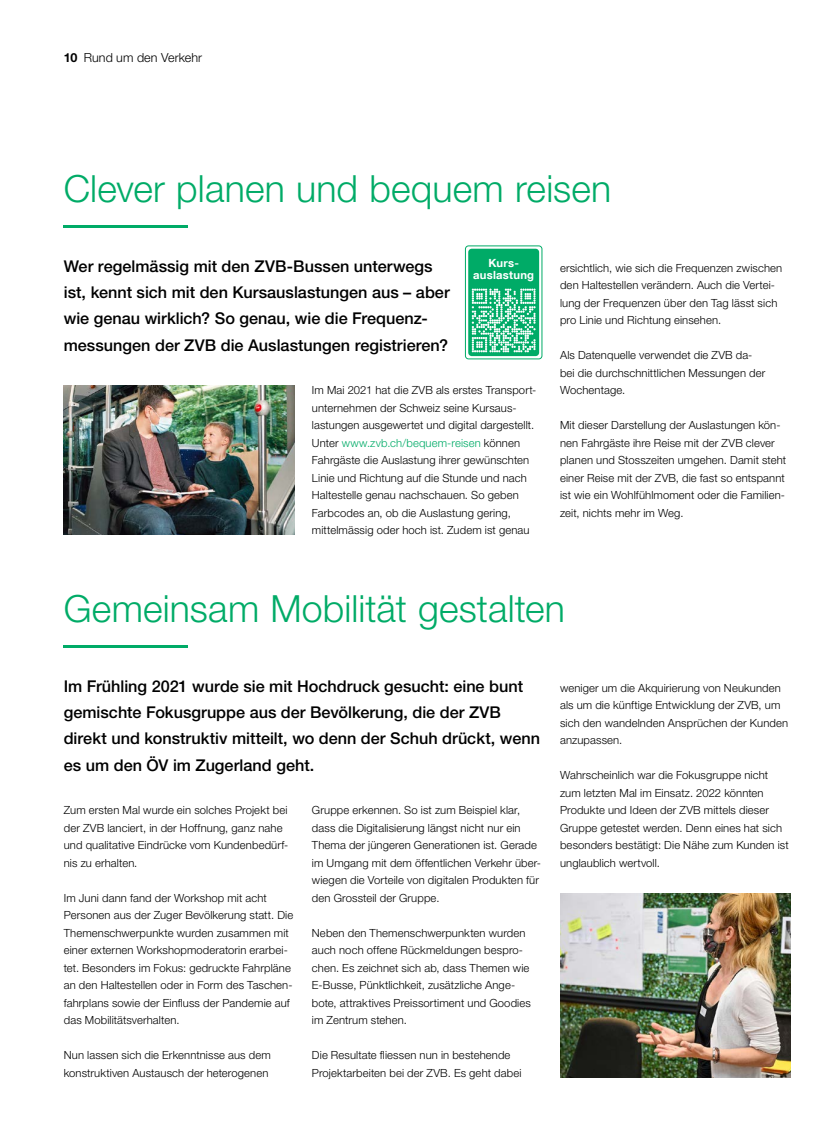
<style>
.page{position:relative;width:833px;height:1134px;background:#fff}
.page>*{position:absolute;margin:0;border:0;box-sizing:border-box;transform-origin:0 0}
.Artikeltitel_mittel{font:300 37.5px "Helvetica Neue LT Std";letter-spacing:.005em;color:#00ab67}
.Lead{font:500 16.25px/26.2px "Helvetica Neue LT Std";color:#000}
.t1{font:300 12.5px "Helvetica Neue LT Std";letter-spacing:.005em;color:#000}
.Grundtext{font:300 11.25px/17.5px "Helvetica Neue LT Std";letter-spacing:.01em;color:#000}
.t2{font:700 11.25px/11.9px "Helvetica Neue LT Com";letter-spacing:.02em;color:#fff;text-align:center}
.s1{font-weight:700}
.s2{color:#00ab67}
</style>
<div class="page">
<img style="left:64px;top:386px;width:230px;height:148px">
<hr style="left:64px;top:646px;width:124px;height:2px;background:#00ab67">
<hr style="left:64px;top:226px;width:124px;height:2px;background:#00ab67">
<div style="left:468px;top:249px;width:71px;height:107px;background:#00ab67;border-radius:4px"></div>
<div style="left:465px;top:245px;width:77px;height:114px;border:1px solid #00ab67;border-radius:3px"></div>
<svg style="left:472px;top:289px;width:63px;height:63px"></svg>
<img style="left:560px;top:893px;width:230px;height:184px">
<p class="t1" style="left:64px;top:50px;width:140px"><span class="s1">10</span> Rund um den Verkehr</p>
<p class="Artikeltitel_mittel" style="left:64px;top:166px;width:549px">Clever planen und bequem reisen</p>
<p class="Lead" style="left:64px;top:253px;width:387px">Wer regelmässig mit den ZVB-Bussen unterwegs ist, kennt sich mit den Kursauslastungen aus – aber wie genau wirklich? So genau, wie die Frequenz&shy;messungen der ZVB die Auslastungen registrieren?</p>
<p class="t2" style="left:473px;top:257px;width:62px">Kurs&shy;auslastung</p>
<p class="Grundtext" style="left:312px;top:381px;width:226px">Im Mai 2021 hat die ZVB als erstes Transport&shy;unternehmen der Schweiz seine Kursaus&shy;lastungen ausgewertet und digital dargestellt.<br>Unter <span class="s2">www.zvb.ch/bequem-reisen</span> können Fahrgäste die Auslastung ihrer gewünschten Linie und Richtung auf die Stunde und nach Haltestelle genau nachschauen. So geben Farbcodes an, ob die Auslastung gering, mittelmässig oder hoch ist. Zudem ist genau</p>
<p class="Grundtext" style="left:560px;top:259px;width:224px">ersichtlich, wie sich die Frequenzen zwischen den Haltestellen verändern. Auch die Vertei&shy;lung der Frequenzen über den Tag lässt sich pro Linie und Richtung einsehen.</p>
<p class="Grundtext" style="left:560px;top:346px;width:207px">Als Datenquelle verwendet die ZVB da&shy;bei die durchschnittlichen Messungen der<br>Wochentage.</p>
<p class="Grundtext" style="left:560px;top:416px;width:228px">Mit dieser Darstellung der Auslastungen kön&shy;nen Fahrgäste ihre Reise mit der ZVB clever planen und Stosszeiten umgehen. Damit steht einer Reise mit der ZVB, die fast so entspannt ist wie ein Wohlfühlmoment oder die Familien&shy;zeit, nichts mehr im Weg.</p>
<p class="Artikeltitel_mittel" style="left:64px;top:586px;width:503px">Gemeinsam Mobilität gestalten</p>
<p class="Lead" style="left:64px;top:673px;width:478px">Im Frühling 2021 wurde sie mit Hochdruck gesucht: eine bunt gemischte Fokusgruppe aus der Bevölkerung, die der ZVB direkt und konstruktiv mitteilt, wo denn der Schuh drückt, wenn es um den ÖV im Zugerland geht.</p>
<p class="Grundtext" style="left:64px;top:801px;width:226px">Zum ersten Mal wurde ein solches Projekt bei der ZVB lanciert, in der Hoffnung, ganz nahe und qualitative Eindrücke vom Kundenbedürf&shy;nis zu erhalten.</p>
<p class="Grundtext" style="left:64px;top:889px;width:231px">Im Juni dann fand der Workshop mit acht Personen aus der Zuger Bevölkerung statt. Die Themenschwerpunkte wurden zusammen mit einer externen Workshopmoderatorin erarbei&shy;tet. Besonders im Fokus: gedruckte Fahrpläne an den Haltestellen oder in Form des Taschen&shy;fahrplans sowie der Einfluss der Pandemie auf das Mobilitätsverhalten.</p>
<p class="Grundtext" style="left:64px;top:1046px;width:208px">Nun lassen sich die Erkenntnisse aus dem konstruktiven Austausch der heterogenen</p>
<p class="Grundtext" style="left:312px;top:801px;width:231px">Gruppe erkennen. So ist zum Beispiel klar, dass die Digitalisierung längst nicht nur ein Thema der jüngeren Generationen ist. Gerade im Umgang mit dem öffentlichen Verkehr über&shy;wiegen die Vorteile von digitalen Produkten für den Grossteil der Gruppe.</p>
<p class="Grundtext" style="left:312px;top:924px;width:220px">Neben den Themenschwerpunkten wurden auch noch offene Rückmeldungen bespro&shy;chen. Es zeichnet sich ab, dass Themen wie E-Busse, Pünktlichkeit, zusätzliche Ange&shy;bote, attraktives Preissortiment und Goodies im Zentrum stehen.</p>
<p class="Grundtext" style="left:312px;top:1046px;width:211px">Die Resultate fliessen nun in bestehende<br>Projektarbeiten bei der ZVB. Es geht dabei</p>
<p class="Grundtext" style="left:560px;top:679px;width:230px">weniger um die Akquirierung von Neukunden als um die künftige Entwicklung der ZVB, um sich den wandelnden Ansprüchen der Kunden anzupassen.</p>
<p class="Grundtext" style="left:560px;top:766px;width:230px">Wahrscheinlich war die Fokusgruppe nicht zum letzten Mal im Einsatz. 2022 könnten Produkte und Ideen der ZVB mittels dieser Gruppe getestet werden. Denn eines hat sich besonders bestätigt: Die Nähe zum Kunden ist unglaublich wertvoll.</p>
</div>
